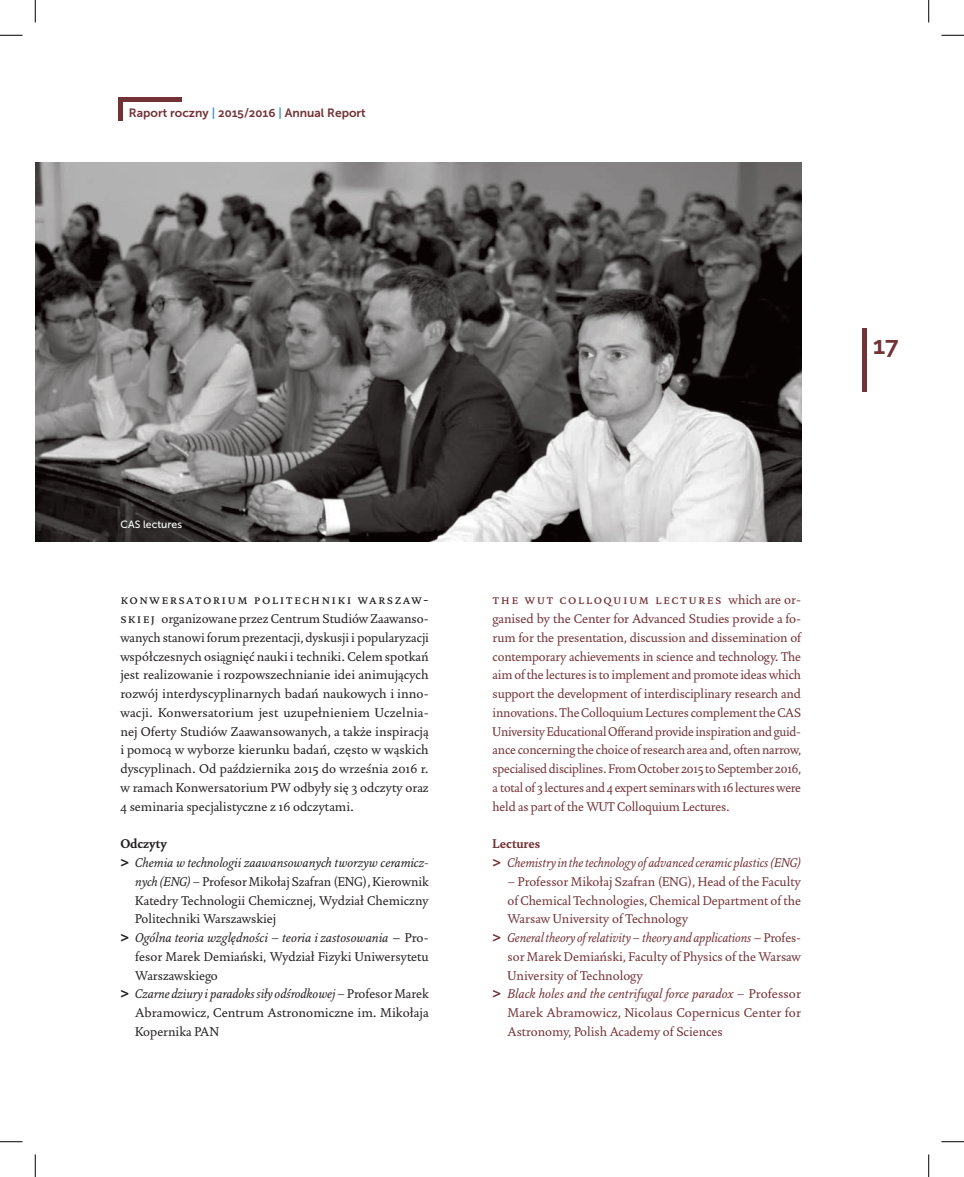
<style>
.page{position:relative;width:964px;height:1177px;background:#fff}
.page>*{position:absolute;margin:0;border:0;box-sizing:border-box;transform-origin:0 0}
.t1{font:25.5px "Museo Sans 700";color:#723236}
.t2{font:16.5px "Augustin Small Caps";letter-spacing:.08em;color:#723236}
.t3{font:16.5px "Augustin Small Caps";letter-spacing:.08em;color:#231f20}
.t4{font:15px/18.8px "Augustin";color:#723236;text-align:justify}
.t5{font:15px/18.8px "Augustin";color:#231f20;text-align:justify}
.t6{font:italic 15px/18.8px "Augustin";letter-spacing:-.005em;color:#723236}
.t7{font:italic 15px "Augustin";color:#231f20}
.t8{font:700 15px "Augustin";color:#231f20}
.t9{font:12px "Museo Sans 700";color:#723236}
.t10{font:10.5px "Museo Sans 500";color:#fff}
.s1{color:#4194d0}
.s2{font-family:"Augustin Small Caps";font-size:16.5px}
.s3{font-family:"Museo Sans 700";font-style:normal}
.s4{font-style:italic}
.s5{font-style:normal}
.s6{font-family:"Augustin";font-size:15px}
.s7{font-weight:700;font-style:normal}
</style>
<div class="page">
<hr style="left:118px;top:99px;width:4px;height:21px;background:#723236">
<hr style="left:118px;top:97px;width:64px;height:4px;background:#723236">
<div style="left:862px;top:328px;width:5px;height:64px;background:#723236"></div>
<img style="left:35px;top:163px;width:766px;height:378px">
<svg style="left:0;top:35px;width:22px;height:1px"></svg>
<svg style="left:941px;top:35px;width:22px;height:1px"></svg>
<svg style="left:0;top:1141px;width:22px;height:1px"></svg>
<svg style="left:941px;top:1141px;width:22px;height:1px"></svg>
<svg style="left:35px;top:0;width:1px;height:22px"></svg>
<svg style="left:35px;top:1154px;width:1px;height:22px"></svg>
<svg style="left:928px;top:0;width:1px;height:22px"></svg>
<svg style="left:928px;top:1154px;width:1px;height:22px"></svg>
<p class="t9" style="left:129px;top:108px;width:238px">Raport roczny <span class="s1">|</span> 2015/2016 <span class="s1">|</span> Annual Report</p>
<p class="t10" style="left:121px;top:520px;width:63px">CAS lectures</p>
<p class="t3" style="left:120px;top:588px;width:310px">konwersatorium politechniki warszaw-</p>
<p class="t5" style="left:120px;top:610px;width:310px"><span class="s2">skiej</span> organizowane przez Centrum Studiów Zaawanso&shy;wanych stanowi forum prezentacji, dyskusji i popularyzacji współczesnych osiągnięć nauki i techniki. Celem spotkań jest realizowanie i rozpowszechnianie idei animujących rozwój interdyscyplinarnych badań naukowych i inno&shy;wacji. Konwersatorium jest uzupełnieniem Uczelnia&shy;nej Oferty Studiów Zaawansowanych, a także inspiracją i pomocą w wyborze kierunku badań, często w wąskich dyscyplinach. Od października 2015 do września 2016 r. w ramach Konwersatorium PW odbyły się 3 odczyty oraz 4 seminaria specjalistyczne z 16 odczytami.</p>
<p class="t8" style="left:120px;top:838px;width:48px">Odczyty</p>
<p class="t7" style="left:120px;top:856px;width:310px"><span class="s3">&gt;</span> Chemia w technologii zaawansowanych tworzyw ceramicz-</p>
<p class="t5" style="left:135px;top:873px;width:295px"><span class="s4">nych (ENG) –</span> Profesor Mikołaj Szafran (ENG), Kierownik</p>
<p class="t5" style="left:135px;top:891px;width:295px">Katedry Technologii Chemicznej, Wydział Chemiczny</p>
<p class="t5" style="left:135px;top:910px;width:142px">Politechniki Warszawskiej</p>
<p class="t7" style="left:120px;top:931px;width:310px"><span class="s3">&gt;</span> Ogólna teoria względności – teoria i zastosowania <span class="s5">– Pro-</span></p>
<p class="t5" style="left:135px;top:948px;width:295px">fesor Marek Demiański, Wydział Fizyki Uniwersytetu</p>
<p class="t5" style="left:135px;top:966px;width:84px">Warszawskiego</p>
<p class="t7" style="left:120px;top:988px;width:310px"><span class="s3">&gt;</span> Czarne dziury i paradoks siły odśrodkowej – <span class="s5">Profesor Marek</span></p>
<p class="t5" style="left:135px;top:1004px;width:295px">Abramowicz, Centrum Astronomiczne im. Mikołaja</p>
<p class="t5" style="left:135px;top:1023px;width:85px">Kopernika PAN</p>
<p class="t2" style="left:492px;top:588px;width:310px">the wut colloquium lectures <span class="s6">which are or-</span></p>
<p class="t4" style="left:492px;top:610px;width:310px">ganised by the Center for Advanced Studies provide a fo&shy;rum for the presentation, discussion and dissemination of contemporary achievements in science and technology. The aim of the lectures is to implement and promote ideas which support the development of interdisciplinary research and innovations. The Colloquium Lectures complement the CAS University Educational Offerand provide inspiration and guid&shy;ance concerning the choice of research area and, often narrow, specialised disciplines. From October 2015 to September 2016, a total of 3 lectures and 4 expert seminars with 16 lectures were held as part of the WUT Colloquium Lectures.</p>
<p class="t6" style="left:492px;top:835px;width:310px"><span class="s7">Lectures<br></span><span class="s3">&gt;</span> Chemistry in the technology of advanced ceramic plastics (ENG)</p>
<p class="t4" style="left:507px;top:873px;width:295px"><span class="s4">–</span> Professor Mikołaj Szafran (ENG), Head of the Faculty</p>
<p class="t4" style="left:507px;top:891px;width:295px">of Chemical Technologies, Chemical Department of the</p>
<p class="t4" style="left:507px;top:910px;width:182px">Warsaw University of Technology</p>
<p class="t6" style="left:492px;top:929px;width:310px"><span class="s3">&gt;</span> General theory of relativity – theory and applications <span class="s5">– Profes-</span></p>
<p class="t4" style="left:507px;top:948px;width:295px">sor Marek Demiański, Faculty of Physics of the Warsaw</p>
<p class="t4" style="left:507px;top:966px;width:137px">University of Technology</p>
<p class="t6" style="left:492px;top:985px;width:310px"><span class="s3">&gt;</span> Black holes and the centrifugal force paradox – <span class="s5">Professor</span></p>
<p class="t4" style="left:507px;top:1004px;width:295px">Marek Abramowicz, Nicolaus Copernicus Center for</p>
<p class="t4" style="left:507px;top:1023px;width:217px">Astronomy, Polish Academy of Sciences</p>
<h1 class="t1" style="left:872px;top:336px;width:27px">17</h1>
</div>
